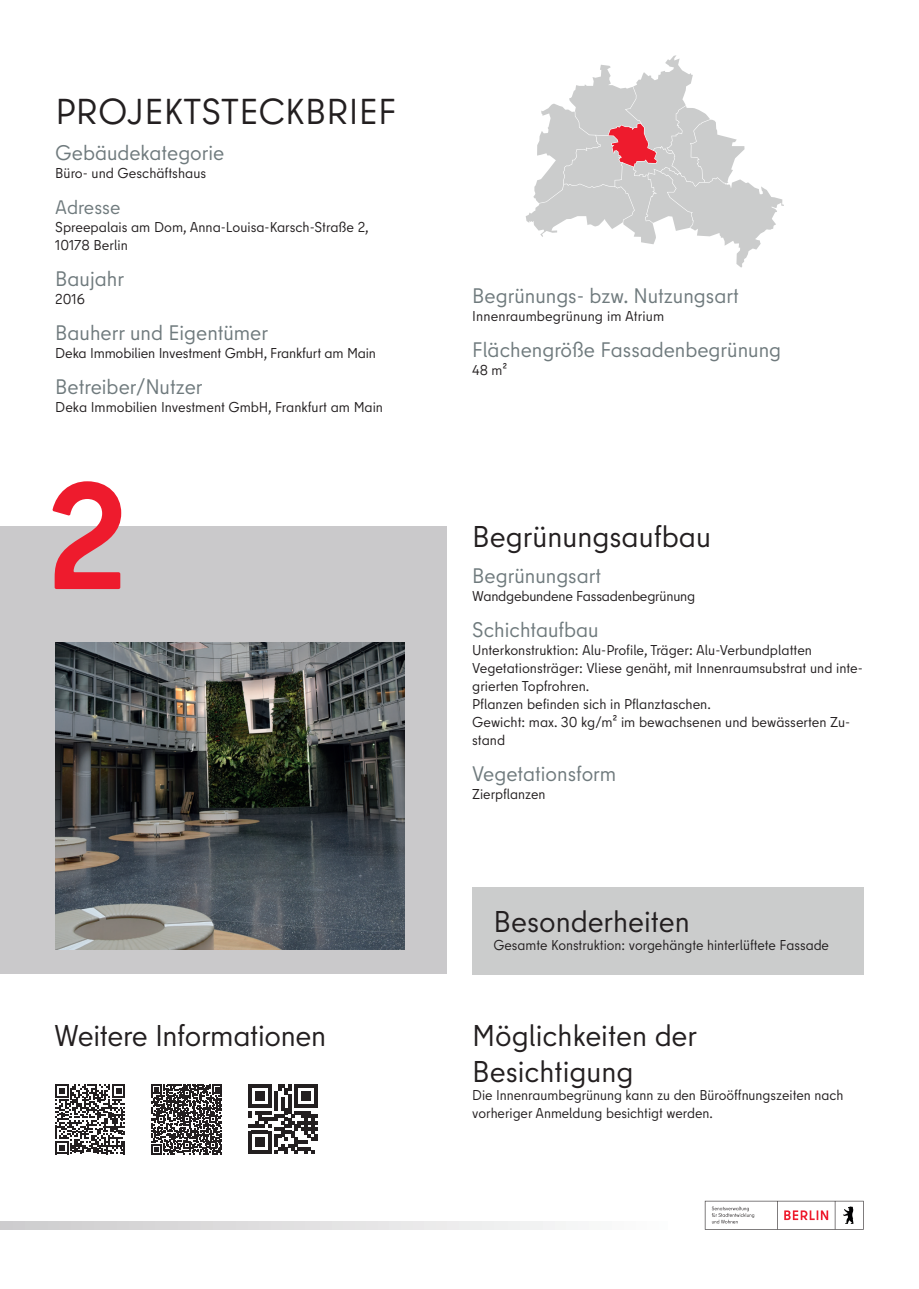
<style>
.page{position:relative;width:919px;height:1289px;background:#fff}
.page>*{position:absolute;margin:0;border:0;box-sizing:border-box;transform-origin:0 0}
.t1{font:700 150px "Berlin Type";color:#ee1b2d}
.t2{font:36px "Berlin Type";letter-spacing:.01em;color:#231f20}
.t3{font:30px/36px "Berlin Type";color:#231f20}
.t4{font:21px "Berlin Type";color:#6f7a7d}
.t5{font:19.5px "Berlin Type";letter-spacing:-.005em;color:#6f7a7d}
.t6{font:14.25px/18px "Berlin Type";color:#231f20}
</style>
<div class="page">
<div style="left:472px;top:887px;width:391px;height:87px;background:#cbcccc"></div>
<div style="left:0;top:526px;width:446px;height:448px;background:#cac9cb"></div>
<svg style="left:525px;top:55px;width:258px;height:213px"></svg>
<img style="left:55px;top:642px;width:349px;height:308px">
<svg style="left:55px;top:1084px;width:70px;height:70px"></svg>
<svg style="left:151px;top:1084px;width:71px;height:70px"></svg>
<svg style="left:248px;top:1084px;width:69px;height:69px"></svg>
<svg style="left:0;top:1221px;width:566px;height:8px;background:#e0dfe0"></svg>
<svg style="left:704px;top:1200px;width:159px;height:29px"></svg>
<h2 class="t2" style="left:55px;top:89px;width:342px">PROJEKTSTECKBRIEF</h2>
<h3 class="t4" style="left:55px;top:139px;width:171px">Gebäudekategorie</h3>
<p class="t6" style="left:55px;top:164px;width:152px">Büro- und Geschäftshaus</p>
<h3 class="t5" style="left:55px;top:195px;width:67px">Adresse</h3>
<p class="t6" style="left:55px;top:218px;width:315px">Spreepalais am Dom, Anna-Louisa-Karsch-Straße 2,<br>10178 Berlin</p>
<h3 class="t4" style="left:55px;top:265px;width:70px">Baujahr</h3>
<p class="t6" style="left:55px;top:290px;width:31px">2016</p>
<h3 class="t4" style="left:55px;top:319px;width:214px">Bauherr und Eigentümer</h3>
<p class="t6" style="left:55px;top:344px;width:322px">Deka Immobilien Investment GmbH, Frankfurt am Main</p>
<h3 class="t4" style="left:55px;top:373px;width:149px">Betreiber/Nutzer</h3>
<p class="t6" style="left:55px;top:398px;width:329px">Deka Immobilien Investment GmbH, Frankfurt am Main</p>
<h1 class="t1" style="left:47px;top:440px;width:83px">2</h1>
<h3 class="t4" style="left:472px;top:283px;width:268px">Begrünungs- bzw. Nutzungsart</h3>
<p class="t6" style="left:472px;top:307px;width:193px">Innenraumbegrünung im Atrium</p>
<h3 class="t4" style="left:472px;top:337px;width:310px">Flächengröße Fassadenbegrünung</h3>
<p class="t6" style="left:472px;top:361px;width:37px">48 m²</p>
<h3 class="t3" style="left:472px;top:519px;width:240px">Begrünungsaufbau</h3>
<h3 class="t4" style="left:472px;top:563px;width:130px">Begrünungsart</h3>
<p class="t6" style="left:472px;top:587px;width:224px">Wandgebundene Fassadenbegrünung</p>
<h3 class="t4" style="left:472px;top:617px;width:128px">Schichtaufbau</h3>
<p class="t6" style="left:472px;top:641px;width:392px">Unterkonstruktion: Alu-Profile, Träger: Alu-Verbundplatten Vegetationsträger: Vliese genäht, mit Innenraumsubstrat und inte&shy;grierten Topfrohren.<br>Pflanzen befinden sich in Pflanztaschen.<br>Gewicht: max. 30 kg/m² im bewachsenen und bewässerten Zu&shy;stand</p>
<h3 class="t4" style="left:472px;top:761px;width:145px">Vegetationsform</h3>
<p class="t6" style="left:472px;top:785px;width:75px">Zierpflanzen</p>
<h3 class="t3" style="left:493px;top:903px;width:198px">Besonderheiten</h3>
<p class="t6" style="left:493px;top:936px;width:337px">Gesamte Konstruktion: vorgehängte hinterlüftete Fassade</p>
<h3 class="t3" style="left:54px;top:1018px;width:273px">Weitere Informationen</h3>
<h3 class="t3" style="left:472px;top:1018px;width:226px">Möglichkeiten der<br>Besichtigung</h3>
<p class="t6" style="left:472px;top:1086px;width:372px">Die Innenraumbegrünung kann zu den Büroöffnungszeiten nach vorheriger Anmeldung besichtigt werden.</p>
</div>
